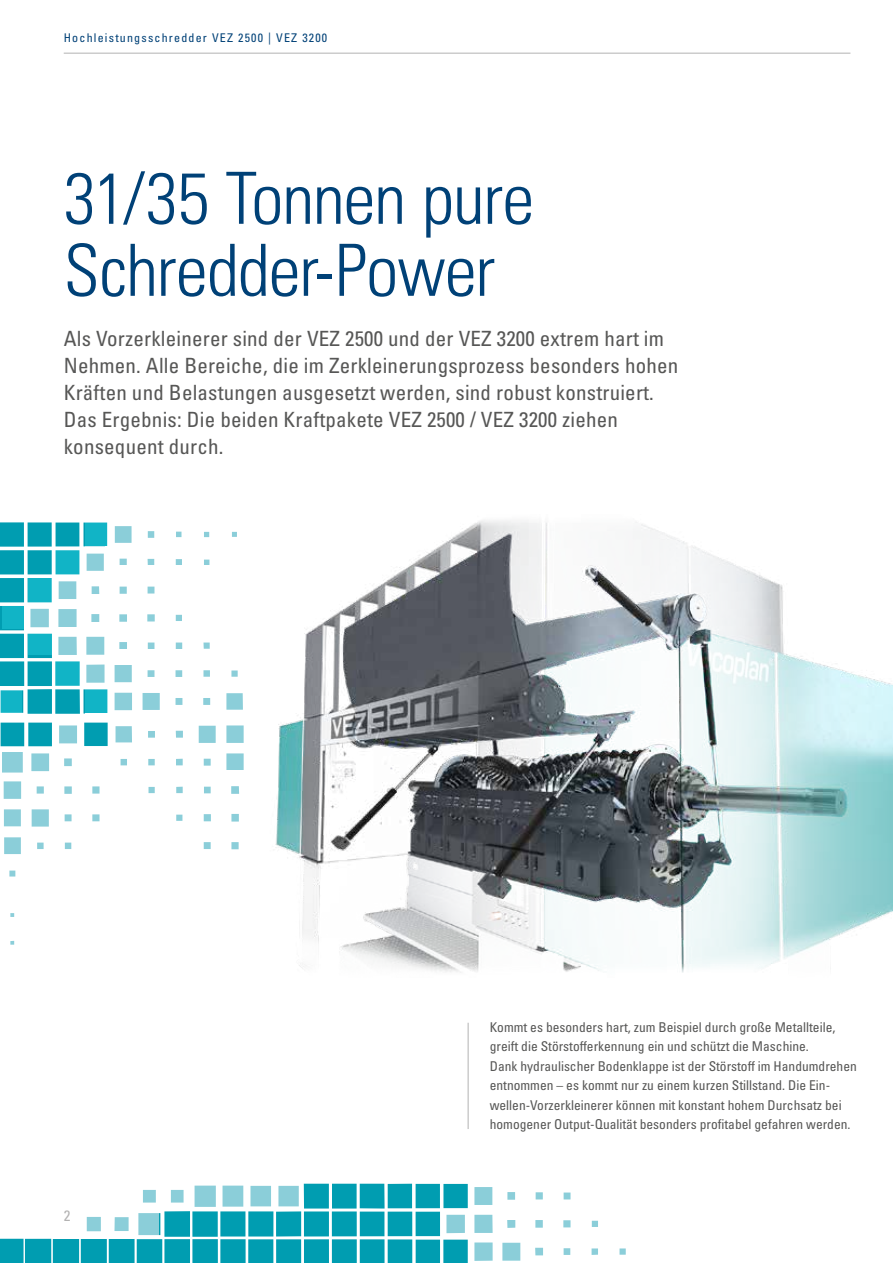
<style>
.page{position:relative;width:893px;height:1263px;background:#fff}
.page>*{position:absolute;margin:0;border:0;box-sizing:border-box;transform-origin:0 0}
.t1{font:300 condensed 72px/72px "Univers LT Pro";letter-spacing:-.015em;color:#004177}
.t2{font:condensed 21px/27px "Univers LT Pro";letter-spacing:.01em;color:#575756}
.t3{font:condensed 15px "Univers LT Pro";color:#b3b2b2}
.t4{font:condensed 13.5px/19.5px "Univers LT Pro";color:#575756}
.t5{font:condensed 12px "Univers LT Pro";letter-spacing:.1em;color:#004177}
</style>
<div class="page">
<img style="left:0;top:522px;width:236px;height:304px">
<div style="left:25px;top:1239px;width:26px;height:24px;background:#009db1"></div>
<div style="left:0;top:1239px;width:24px;height:24px;background:#009db1"></div>
<img style="left:53px;top:1184px;width:573px;height:79px">
<img style="left:236px;top:520px;width:657px;height:453px">
<hr style="left:468px;top:1023px;width:1px;height:106px;background:#b3b2b2">
<hr style="left:64px;top:53px;width:786px;height:1px;background:#b3b2b2">
<p class="t5" style="left:64px;top:30px;width:265px">Hochleistungsschredder VEZ 2500 | VEZ 3200</p>
<h1 class="t1" style="left:64px;top:158px;width:472px">31/35 Tonnen pure<br>Schredder-Power</h1>
<p class="t2" style="left:64px;top:324px;width:616px">Als Vorzerkleinerer sind der VEZ 2500 und der VEZ 3200 extrem hart im Nehmen. Alle Bereiche, die im Zerkleinerungsprozess besonders hohen Kräften und Belastungen ausgesetzt werden, sind robust konstruiert.<br>Das Ergebnis: Die beiden Kraftpakete VEZ 2500 / VEZ 3200 ziehen konsequent durch.</p>
<p class="t3" style="left:64px;top:1206px;width:8px">2</p>
<p class="t4" style="left:490px;top:1017px;width:369px">Kommt es besonders hart, zum Beispiel durch große Metallteile, greift die Störstofferkennung ein und schützt die Maschine.<br>Dank hydraulischer Bodenklappe ist der Störstoff im Handumdrehen entnommen – es kommt nur zu einem kurzen Stillstand. Die Ein&shy;wellen-Vorzerkleinerer können mit konstant hohem Durchsatz bei homogener Output-Qualität besonders profitabel gefahren werden.</p>
</div>
